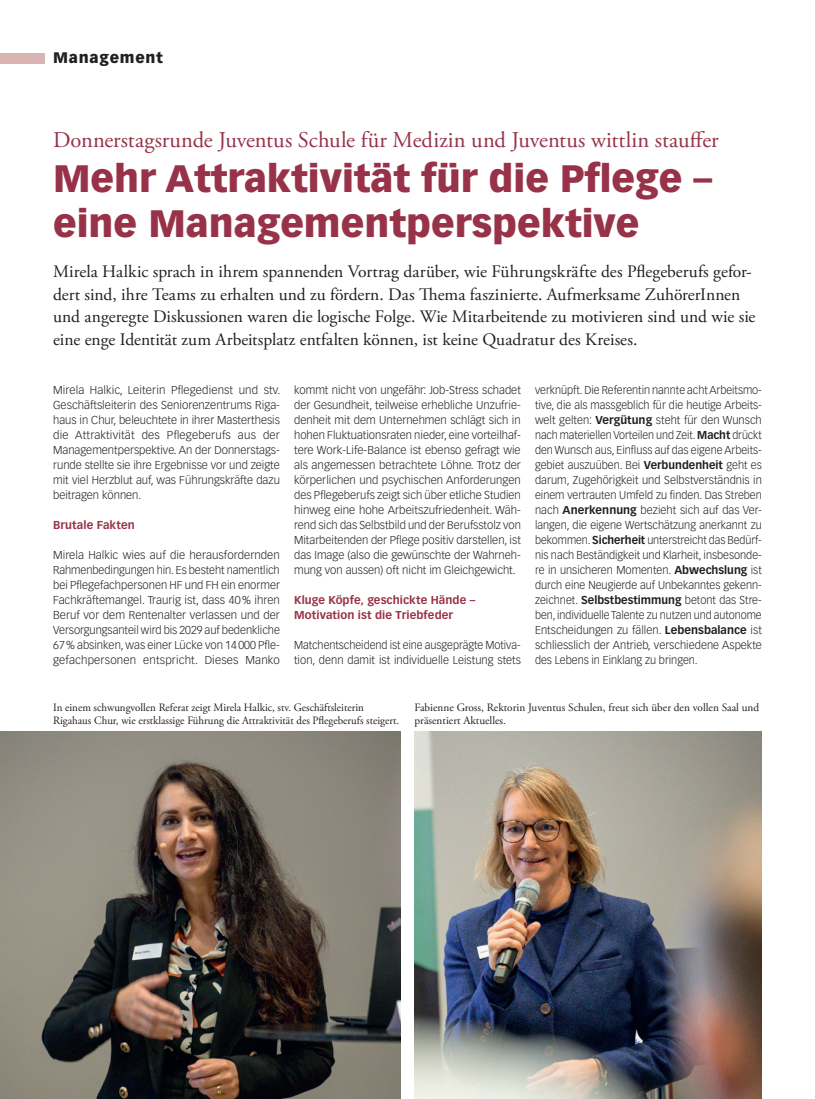
<style>
.page{position:relative;width:815px;height:1099px;background:#fff}
.page>*{position:absolute;margin:0;border:0;box-sizing:border-box;transform-origin:0 0}
.Titel_MM{font:900 37.5px/45px "Vectora LT Std";color:#983249}
.Obertitel_MM{font:22.5px "Adobe Garamond Pro";color:#983249}
.Lead{font:17.5px/22.5px "Adobe Garamond Pro";color:#231f20}
.t1{font:900 15px "Vectora LT Std";letter-spacing:.05em;color:#231f20}
.Lauftext{font:300 11.25px/15px "Vectora LT Std";color:#231f20;text-align:justify}
.Legende{font:11.25px/13.5px "Adobe Garamond Pro";color:#231f20}
.ZT_MM{font:700 11.25px/15px "Vectora LT Std";letter-spacing:.005em;color:#983249}
.s1{font-weight:700}
</style>
<div class="page">
<div style="left:0;top:53px;width:45px;height:10px;background:#d9b4b3"></div>
<img style="left:0;top:731px;width:400px;height:367px">
<img style="left:415px;top:731px;width:347px;height:367px">
<h3 class="t1" style="left:53px;top:49px;width:111px">Management</h3>
<p class="Obertitel_MM" style="left:53px;top:126px;width:667px">Donnerstagsrunde Juventus Schule für Medizin und Juventus wittlin stauffer</p>
<p class="Titel_MM" style="left:53px;top:155px;width:661px">Mehr Attraktivität für die Pflege – eine Managementperspektive</p>
<p class="Lead" style="left:53px;top:261px;width:704px">Mirela Halkic sprach in ihrem spannenden Vortrag darüber, wie Führungskräfte des Pflegeberufs gefor&shy;dert sind, ihre Teams zu erhalten und zu fördern. Das Thema faszinierte. Aufmerksame ZuhörerInnen und angeregte Diskussionen waren die logische Folge. Wie Mitarbeitende zu motivieren sind und wie sie eine enge Identität zum Arbeitsplatz entfalten können, ist keine Quadratur des Kreises.</p>
<p class="Lauftext" style="left:53px;top:383px;width:229px">Mirela Halkic, Leiterin Pflegedienst und stv.<br>Geschäftsleiterin des Seniorenzentrums Riga&shy;haus in Chur, beleuchtete in ihrer Masterthesis die Attraktivität des Pflegeberufs aus der Managementperspektive. An der Donnerstags&shy;runde stellte sie ihre Ergebnisse vor und zeigte mit viel Herzblut auf, was Führungskräfte dazu beitragen können.</p>
<p class="ZT_MM" style="left:53px;top:518px;width:83px">Brutale Fakten</p>
<p class="Lauftext" style="left:53px;top:548px;width:228px">Mirela Halkic wies auf die herausfordernden Rahmenbedingungen hin. Es besteht namentlich bei Pflegefachpersonen HF und FH ein enormer Fachkräftemangel. Traurig ist, dass 40% ihren Beruf vor dem Rentenalter verlassen und der Versorgungsanteil wird bis 2029 auf bedenkliche 67% absinken, was einer Lücke von 14000 Pfle&shy;gefachpersonen entspricht. Dieses Manko</p>
<p class="Lauftext" style="left:294px;top:383px;width:228px">kommt nicht von ungefähr: Job-Stress schadet der Gesundheit, teilweise erhebliche Unzufrie&shy;denheit mit dem Unternehmen schlägt sich in hohen Fluktuationsraten nieder, eine vorteilhaf&shy;tere Work-Life-Balance ist ebenso gefragt wie als angemessen betrachtete Löhne. Trotz der körperlichen und psychischen Anforderungen des Pflegeberufs zeigt sich über etliche Studien hinweg eine hohe Arbeitszufriedenheit. Wäh&shy;rend sich das Selbstbild und der Berufsstolz von Mitarbeitenden der Pflege positiv darstellen, ist das Image (also die gewünschte der Wahrneh&shy;mung von aussen) oft nicht im Gleichgewicht.</p>
<p class="ZT_MM" style="left:294px;top:593px;width:183px">Kluge Köpfe, geschickte Hände –<br>Motivation ist die Triebfeder</p>
<p class="Lauftext" style="left:294px;top:638px;width:228px">Matchentscheidend ist eine ausgeprägte Motiva&shy;tion, denn damit ist individuelle Leistung stets</p>
<p class="Lauftext" style="left:535px;top:383px;width:228px">verknüpft. Die Referentin nannte acht Arbeitsmo&shy;tive, die als massgeblich für die heutige Arbeits&shy;welt gelten: <span class="s1">Vergütung</span> steht für den Wunsch nach materiellen Vorteilen und Zeit. <span class="s1">Macht</span> drückt den Wunsch aus, Einfluss auf das eigene Arbeits&shy;gebiet auszuüben. Bei <span class="s1">Verbundenheit</span> geht es darum, Zugehörigkeit und Selbstverständnis in einem vertrauten Umfeld zu finden. Das Streben nach <span class="s1">Anerkennung</span> bezieht sich auf das Ver&shy;langen, die eigene Wertschätzung anerkannt zu bekommen. <span class="s1">Sicherheit</span> unterstreicht das Bedürf&shy;nis nach Beständigkeit und Klarheit, insbesonde&shy;re in unsicheren Momenten. <span class="s1">Abwechslung</span> ist durch eine Neugierde auf Unbekanntes gekenn&shy;zeichnet. <span class="s1">Selbstbestimmung</span> betont das Stre&shy;ben, individuelle Talente zu nutzen und autonome Entscheidungen zu fällen. <span class="s1">Lebensbalance</span> ist schliesslich der Antrieb, verschiedene Aspekte des Lebens in Einklang zu bringen.</p>
<p class="Legende" style="left:53px;top:701px;width:348px">In einem schwungvollen Referat zeigt Mirela Halkic, stv. Geschäftsleiterin<br>Rigahaus Chur, wie erstklassige Führung die Attraktivität des Pflegeberufs steigert.</p>
<p class="Legende" style="left:415px;top:701px;width:346px">Fabienne Gross, Rektorin Juventus Schulen, freut sich über den vollen Saal und präsentiert Aktuelles.</p>
</div>
